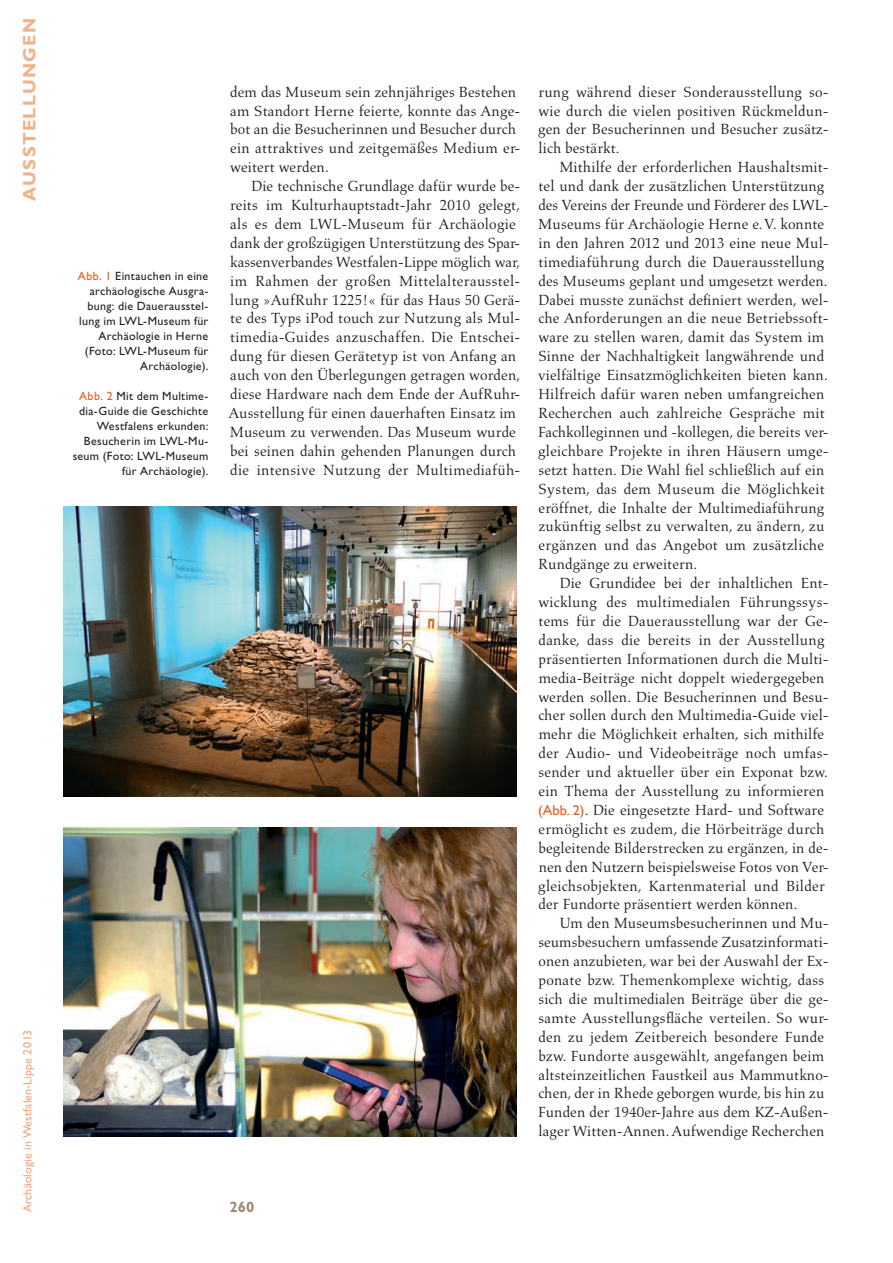
<style>
.page{position:relative;width:893px;height:1263px;background:#fff}
.page>*{position:absolute;margin:0;border:0;box-sizing:border-box;transform-origin:0 0}
.t1{font:18px "Gill Sans Std Bold 13";letter-spacing:.07em;color:#f2b188}
.t2{font:15px/18.9px "Aldus LT Std";letter-spacing:.005em;color:#231f20}
.t3{font:700 15px "Gill Sans Std";color:#9c8c6f}
.t4{font:12px/15px "Gill Sans Std";letter-spacing:.025em;color:#231f20;text-align:right}
.t5{font:12px "Gill Sans Std 13";letter-spacing:.01em;color:#f0a578}
.s1{color:#e1601e}
.s2{font-family:"Gill Sans Std";font-size:14.4px;color:#e1601e}
</style>
<div class="page">
<img style="left:64px;top:506px;width:453px;height:290px">
<img style="left:64px;top:827px;width:453px;height:309px">
<p class="t1" style="left:19px;top:201px;width:184px;rotate:-90deg">AUSSTELLUNGEN</p>
<p class="t5" style="left:21px;top:1212px;width:184px;rotate:-90deg">Archäologie in Westfalen-Lippe 2013</p>
<p class="t4" style="left:78px;top:268px;width:132px"><span class="s1">Abb. 1</span> Eintauchen in eine archäologische Ausgra&shy;bung: die Dauerausstel&shy;lung im LWL-Museum für<br>Archäologie in Herne (Foto: LWL-Museum für<br>Archäologie).</p>
<p class="t4" style="left:73px;top:388px;width:137px"><span class="s1">Abb. 2</span> Mit dem Multime&shy;dia-Guide die Geschichte<br>Westfalens erkunden:<br>Besucherin im LWL-Mu&shy;seum (Foto: LWL-Museum für Archäologie).</p>
<p class="t2" style="left:230px;top:82px;width:292px">dem das Museum sein zehnjähriges Bestehen am Standort Herne feierte, konnte das Ange&shy;bot an die Besucherinnen und Besucher durch ein attraktives und zeitgemäßes Medium er&shy;weitert werden.</p>
<p class="t2" style="left:228px;top:177px;width:294px;text-indent:23px">Die technische Grundlage dafür wurde be&shy;reits im Kulturhauptstadt-Jahr 2010 gelegt, als es dem LWL-Museum für Archäologie dank der großzügigen Unterstützung des Spar&shy;kassenverbandes Westfalen-Lippe möglich war, im Rahmen der großen Mittelalterausstel&shy;lung »AufRuhr 1225!« für das Haus 50 Gerä&shy;te des Typs iPod touch zur Nutzung als Mul&shy;timedia-Guides anzuschaffen. Die Entschei&shy;dung für diesen Gerätetyp ist von Anfang an auch von den Überlegungen getragen worden, diese Hardware nach dem Ende der AufRuhr-Ausstellung für einen dauerhaften Einsatz im Museum zu verwenden. Das Museum wurde bei seinen dahin gehenden Planungen durch die intensive Nutzung der Multimediafüh-</p>
<p class="t2" style="left:538px;top:82px;width:292px;text-align:justify">rung während dieser Sonderausstellung so&shy;wie durch die vielen positiven Rückmeldun&shy;gen der Besucherinnen und Besucher zusätz&shy;lich bestärkt.</p>
<p class="t2" style="left:538px;top:158px;width:292px;text-indent:21px">Mithilfe der erforderlichen Haushaltsmit&shy;tel und dank der zusätzlichen Unterstützung des Vereins der Freunde und Förderer des LWL-Museums für Archäologie Herne e.V. konnte in den Jahren 2012 und 2013 eine neue Mul&shy;timediaführung durch die Dauerausstellung des Museums geplant und umgesetzt werden.<br>Dabei musste zunächst definiert werden, wel&shy;che Anforderungen an die neue Betriebssoft&shy;ware zu stellen waren, damit das System im Sinne der Nachhaltigkeit langwährende und vielfältige Einsatzmöglichkeiten bieten kann.<br>Hilfreich dafür waren neben umfangreichen Recherchen auch zahlreiche Gespräche mit Fachkolleginnen und -kollegen, die bereits ver&shy;gleichbare Projekte in ihren Häusern umge&shy;setzt hatten. Die Wahl fiel schließlich auf ein System, das dem Museum die Möglichkeit eröffnet, die Inhalte der Multimediaführung zukünftig selbst zu verwalten, zu ändern, zu ergänzen und das Angebot um zusätzliche Rundgänge zu erweitern.</p>
<p class="t2" style="left:538px;top:574px;width:292px;text-indent:22px">Die Grundidee bei der inhaltlichen Ent&shy;wicklung des multimedialen Führungssys&shy;tems für die Dauerausstellung war der Ge&shy;danke, dass die bereits in der Ausstellung präsentierten Informationen durch die Multi&shy;media-Beiträge nicht doppelt wiedergegeben werden sollen. Die Besucherinnen und Besu&shy;cher sollen durch den Multimedia-Guide viel&shy;mehr die Möglichkeit erhalten, sich mithilfe der Audio- und Videobeiträge noch umfas&shy;sender und aktueller über ein Exponat bzw. ein Thema der Ausstellung zu informieren <span class="s2">(Abb. 2)</span>. Die eingesetzte Hard- und Software ermöglicht es zudem, die Hörbeiträge durch begleitende Bilderstrecken zu ergänzen, in de&shy;nen den Nutzern beispielsweise Fotos von Ver&shy;gleichsobjekten, Kartenmaterial und Bilder der Fundorte präsentiert werden können.</p>
<p class="t2" style="left:538px;top:914px;width:292px;text-indent:21px">Um den Museumsbesucherinnen und Mu&shy;seumsbesuchern umfassende Zusatzinformati&shy;onen anzubieten, war bei der Auswahl der Ex&shy;ponate bzw. Themenkomplexe wichtig, dass sich die multimedialen Beiträge über die ge&shy;samte Ausstellungsfläche verteilen. So wur&shy;den zu jedem Zeitbereich besondere Funde bzw. Fundorte ausgewählt, angefangen beim altsteinzeitlichen Faustkeil aus Mammutkno&shy;chen, der in Rhede geborgen wurde, bis hin zu Funden der 1940er-Jahre aus dem KZ-Außen&shy;lager Witten-Annen. Aufwendige Recherchen</p>
<p class="t3" style="left:230px;top:1198px;width:26px">260</p>
</div>
